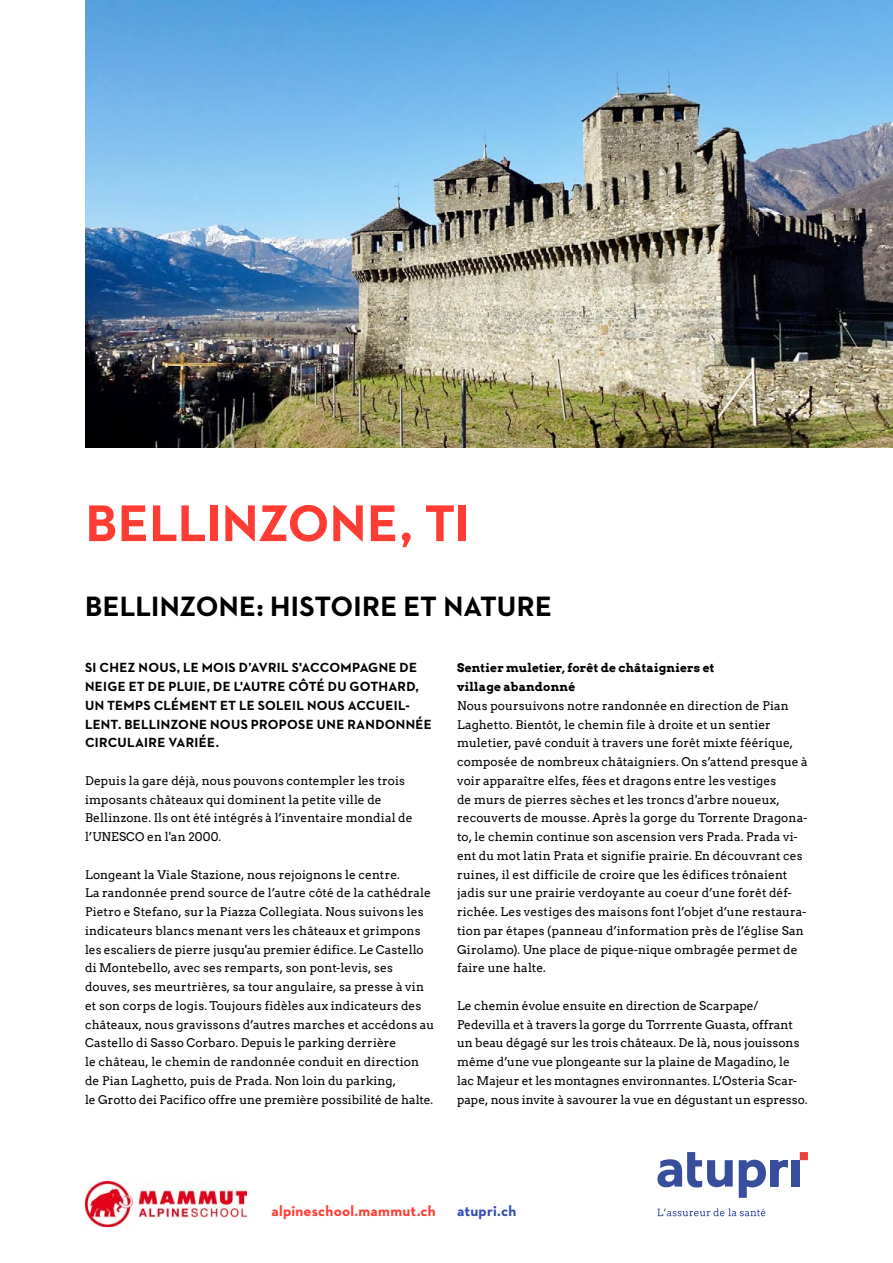
<style>
.page{position:relative;width:893px;height:1263px;background:#fff}
.page>*{position:absolute;margin:0;border:0;box-sizing:border-box;transform-origin:0 0}
.t1{font:700 52.5px "Neutraface 2 Text";letter-spacing:-.005em;color:#ff3c34}
.t2{font:700 28.5px "Neutraface 2 Text";letter-spacing:.005em;color:#000}
.t3{font:700 15px "Neutraface 2 Text";letter-spacing:.015em;color:#ff3c34}
.t4{font:700 15px "Neutraface 2 Text";letter-spacing:.01em;color:#324ab5}
.t5{font:700 13.5px/18.8px "Neutraface 2 Text";letter-spacing:.02em;color:#000}
.t6{font:12px/18.8px "Arvo";letter-spacing:.005em;color:#000}
.t7{font:700 12px/18.8px "Arvo";letter-spacing:.015em;color:#000}
</style>
<div class="page">
<svg style="left:658px;top:1208px;width:107px;height:8px"></svg>
<svg style="left:800px;top:1152px;width:8px;height:8px"></svg>
<svg style="left:657px;top:1152px;width:76px;height:35px"></svg>
<svg style="left:739px;top:1160px;width:49px;height:38px"></svg>
<div style="left:792px;top:1160px;width:8px;height:26px;background:#384e9d"></div>
<img style="left:85px;top:1181px;width:162px;height:45px">
<img style="left:85px;top:0;width:808px;height:447px">
<h1 class="t1" style="left:85px;top:490px;width:386px">BELLINZONE, TI</h1>
<h2 class="t2" style="left:85px;top:588px;width:468px">BELLINZONE: HISTOIRE ET NATURE</h2>
<p class="t5" style="left:85px;top:658px;width:348px">SI CHEZ NOUS, LE MOIS D’AVRIL S'ACCOMPAGNE DE NEIGE ET DE PLUIE, DE L'AUTRE CÔTÉ DU GOTHARD, UN TEMPS CLÉMENT ET LE SOLEIL NOUS ACCUEIL-LENT. BELLINZONE NOUS PROPOSE UNE RANDONNÉE CIRCULAIRE VARIÉE.</p>
<p class="t6" style="left:85px;top:771px;width:329px">Depuis la gare déjà, nous pouvons contempler les trois imposants châteaux qui dominent la petite ville de Bellinzone. Ils ont été intégrés à l’inventaire mondial de l’UNESCO en l'an 2000.</p>
<p class="t6" style="left:85px;top:865px;width:351px">Longeant la Viale Stazione, nous rejoignons le centre.<br>La randonnée prend source de l’autre côté de la cathédrale Pietro e Stefano, sur la Piazza Collegiata. Nous suivons les indicateurs blancs menant vers les châteaux et grimpons les escaliers de pierre jusqu'au premier édifice. Le Castello di Montebello, avec ses remparts, son pont-levis, ses douves, ses meurtrières, sa tour angulaire, sa presse à vin et son corps de logis. Toujours fidèles aux indicateurs des châteaux, nous gravissons d’autres marches et accédons au Castello di Sasso Corbaro. Depuis le parking derrière<br>le château, le chemin de randonnée conduit en direction de Pian Laghetto, puis de Prada. Non loin du parking,<br>le Grotto dei Pacifico offre une première possibilité de halte.</p>
<p class="t7" style="left:457px;top:658px;width:259px">Sentier muletier, forêt de châtaigniers et village abandonné</p>
<p class="t6" style="left:457px;top:696px;width:352px">Nous poursuivons notre randonnée en direction de Pian Laghetto. Bientôt, le chemin file à droite et un sentier muletier, pavé conduit à travers une forêt mixte féérique, composée de nombreux châtaigniers. On s’attend presque à voir apparaître elfes, fées et dragons entre les vestiges<br>de murs de pierres sèches et les troncs d'arbre noueux, recouverts de mousse. Après la gorge du Torrente Dragona&shy;to, le chemin continue son ascension vers Prada. Prada vi&shy;ent du mot latin Prata et signifie prairie. En découvrant ces ruines, il est difficile de croire que les édifices trônaient jadis sur une prairie verdoyante au coeur d’une forêt déf&shy;richée. Les vestiges des maisons font l’objet d’une restaura&shy;tion par étapes (panneau d’information près de l’église San Girolamo). Une place de pique-nique ombragée permet de faire une halte.</p>
<p class="t6" style="left:457px;top:996px;width:352px">Le chemin évolue ensuite en direction de Scarpape/ Pedevilla et à travers la gorge du Torrrente Guasta, offrant un beau dégagé sur les trois châteaux. De là, nous jouissons même d’une vue plongeante sur la plaine de Magadino, le lac Majeur et les montagnes environnantes. L’Osteria Scar&shy;pape, nous invite à savourer la vue en dégustant un espresso.</p>
<p class="t3" style="left:271px;top:1201px;width:166px">alpineschool.mammut.ch</p>
<p class="t4" style="left:457px;top:1201px;width:61px">atupri.ch</p>
</div>
